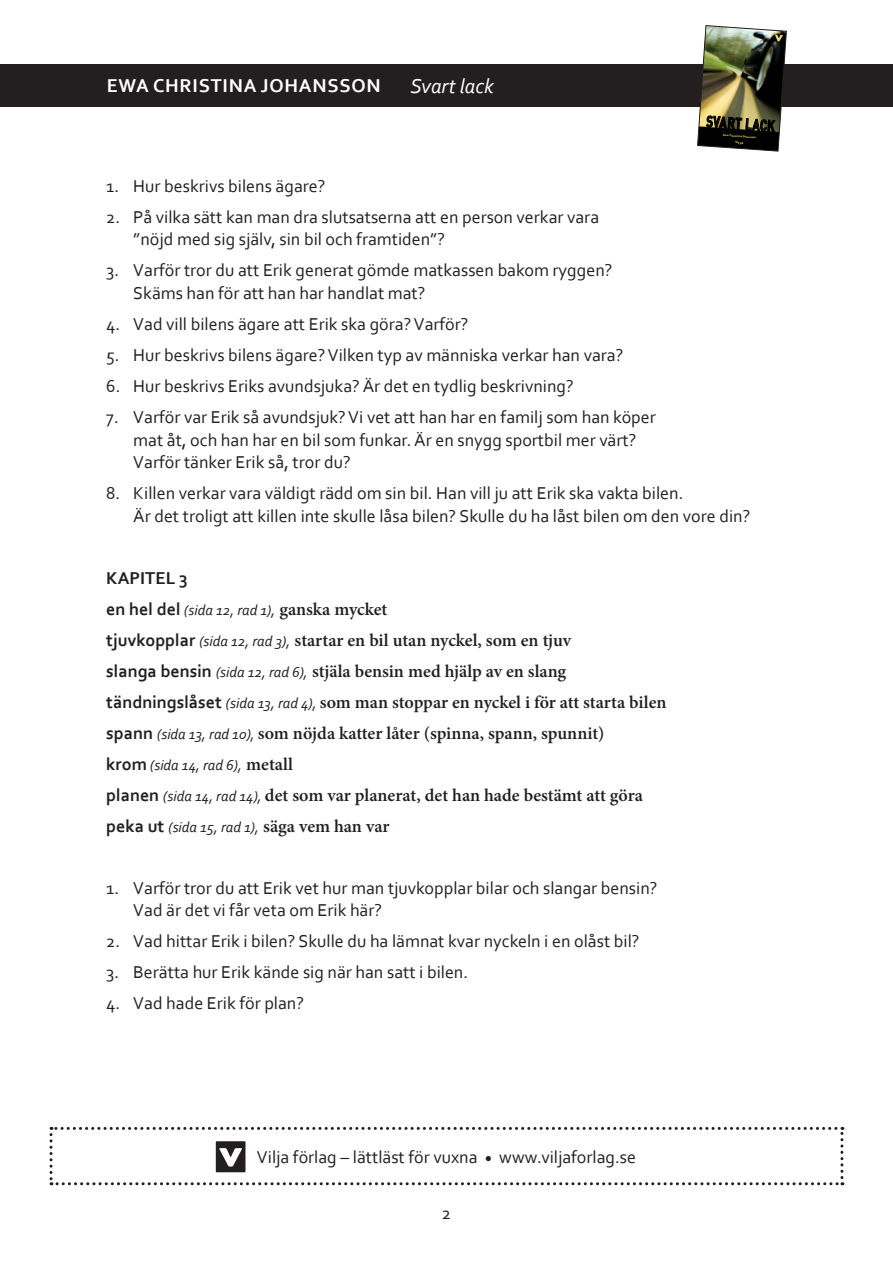
<style>
.page{position:relative;width:893px;height:1263px;background:#fff}
.page>*{position:absolute;margin:0;border:0;box-sizing:border-box;transform-origin:0 0}
.t1{font:italic 21px "Corbel";color:#fff}
.t2{font:700 19.5px "Corbel";letter-spacing:.04em;color:#fff}
.t3{font:18px/22.5px "Corbel";color:#231f20}
.t4{font:600 18px/31px "Minion Pro";letter-spacing:-.005em;color:#231f20}
.t5{font:700 18px "Corbel";color:#231f20}
.t6{font:700 15.6px "DIN Pro";color:#000;scale:.73 1}
.t7{font:italic 15px "Corbel";color:#231f20}
.t8{font:700 2.85px "Gill Sans";color:#e7d679}
.t9{font:700 2.85px "M Gill Sans";color:#e7d679}
.s1{font-weight:700;font-style:normal;font-size:18px}
.s2{font-family:"Minion Pro";font-weight:600;font-style:normal;font-size:18px}
.s3{font-family:"Corbel";font-weight:700}
.s4{font-family:"Corbel";font-weight:400;font-style:italic;font-size:15px}
</style>
<div class="page">
<svg style="left:50px;top:1127px;width:793px;height:58px"></svg>
<div style="left:0;top:64px;width:893px;height:42px;background:#231f20"></div>
<img style="left:697px;top:25px;width:90px;height:126px">
<p class="t2" style="left:107px;top:74px;width:276px">EWA CHRISTINA JOHANSSON</p>
<p class="t1" style="left:410px;top:73px;width:85px">Svart lack</p>
<p class="t6" style="left:707px;top:111px;width:95px;rotate:4deg">SVART LACK</p>
<p class="t8" style="left:723px;top:133px;width:35px;rotate:4deg">Ewa Christina Johansson</p>
<p class="t9" style="left:735px;top:141px;width:10px;rotate:4deg">VILJA</p>
<p class="t3" style="left:106px;top:174px;width:221px">1. Hur beskrivs bilens ägare?</p>
<p class="t3" style="left:133px;top:205px;width:467px;text-indent:-27px">2. På vilka sätt kan man dra slutsatserna att en person verkar vara ”nöjd med sig själv, sin bil och framtiden”?</p>
<p class="t3" style="left:133px;top:259px;width:481px;text-indent:-27px">3. Varför tror du att Erik generat gömde matkassen bakom ryggen?<br>Skäms han för att han har handlat mat?</p>
<p class="t3" style="left:106px;top:312px;width:364px">4. Vad vill bilens ägare att Erik ska göra? Varför?</p>
<p class="t3" style="left:106px;top:343px;width:519px">5. Hur beskrivs bilens ägare? Vilken typ av människa verkar han vara?</p>
<p class="t3" style="left:106px;top:374px;width:469px">6. Hur beskrivs Eriks avundsjuka? Är det en tydlig beskrivning?</p>
<p class="t3" style="left:133px;top:405px;width:524px;text-indent:-27px">7. Varför var Erik så avundsjuk? Vi vet att han har en familj som han köper mat åt, och han har en bil som funkar. Är en snygg sportbil mer värt?<br>Varför tänker Erik så, tror du?</p>
<p class="t3" style="left:133px;top:481px;width:619px;text-indent:-27px">8. Killen verkar vara väldigt rädd om sin bil. Han vill ju att Erik ska vakta bilen.<br>Är det troligt att killen inte skulle låsa bilen? Skulle du ha låst bilen om den vore din?</p>
<p class="t5" style="left:106px;top:566px;width:83px">KAPITEL 3</p>
<p class="t7" style="left:106px;top:600px;width:283px"><span class="s1">en hel del</span> (sida 12, rad 1), <span class="s2">ganska mycket</span></p>
<p class="t4" style="left:106px;top:624px;width:562px"><span class="s3">tjuvkopplar</span> <span class="s4">(sida 12, rad 3),</span> startar en bil utan nyckel, som en tjuv<br><span class="s3">slanga bensin</span> <span class="s4">(sida 12, rad 6),</span> stjäla bensin med hjälp av en slang <span class="s3">tändningslåset</span> <span class="s4">(sida 13, rad 4),</span> som man stoppar en nyckel i för att starta bilen <span class="s3">spann</span> <span class="s4">(sida 13, rad 10),</span> som nöjda katter låter (spinna, spann, spunnit)</p>
<p class="t7" style="left:106px;top:755px;width:188px"><span class="s1">krom</span> (sida 14, rad 6), <span class="s2">metall</span></p>
<p class="t4" style="left:106px;top:779px;width:538px"><span class="s3">planen</span> <span class="s4">(sida 14, rad 14),</span> det som var planerat, det han hade bestämt att göra</p>
<p class="t7" style="left:106px;top:817px;width:285px"><span class="s1">peka ut</span> (sida 15, rad 1), <span class="s2">säga vem han var</span></p>
<p class="t3" style="left:133px;top:876px;width:526px;text-indent:-27px">1. Varför tror du att Erik vet hur man tjuvkopplar bilar och slangar bensin?<br>Vad är det vi får veta om Erik här?</p>
<p class="t3" style="left:106px;top:929px;width:535px">2. Vad hittar Erik i bilen? Skulle du ha lämnat kvar nyckeln i en olåst bil?</p>
<p class="t3" style="left:106px;top:960px;width:363px">3. Berätta hur Erik kände sig när han satt i bilen.</p>
<p class="t3" style="left:106px;top:991px;width:199px">4. Vad hade Erik för plan?</p>
<p class="t3" style="left:257px;top:1145px;width:381px">Vilja förlag – lättläst för vuxna <sub>•</sub> www.viljaforlag.se</p>
<p class="t3" style="left:442px;top:1201px;width:11px">2</p>
</div>
